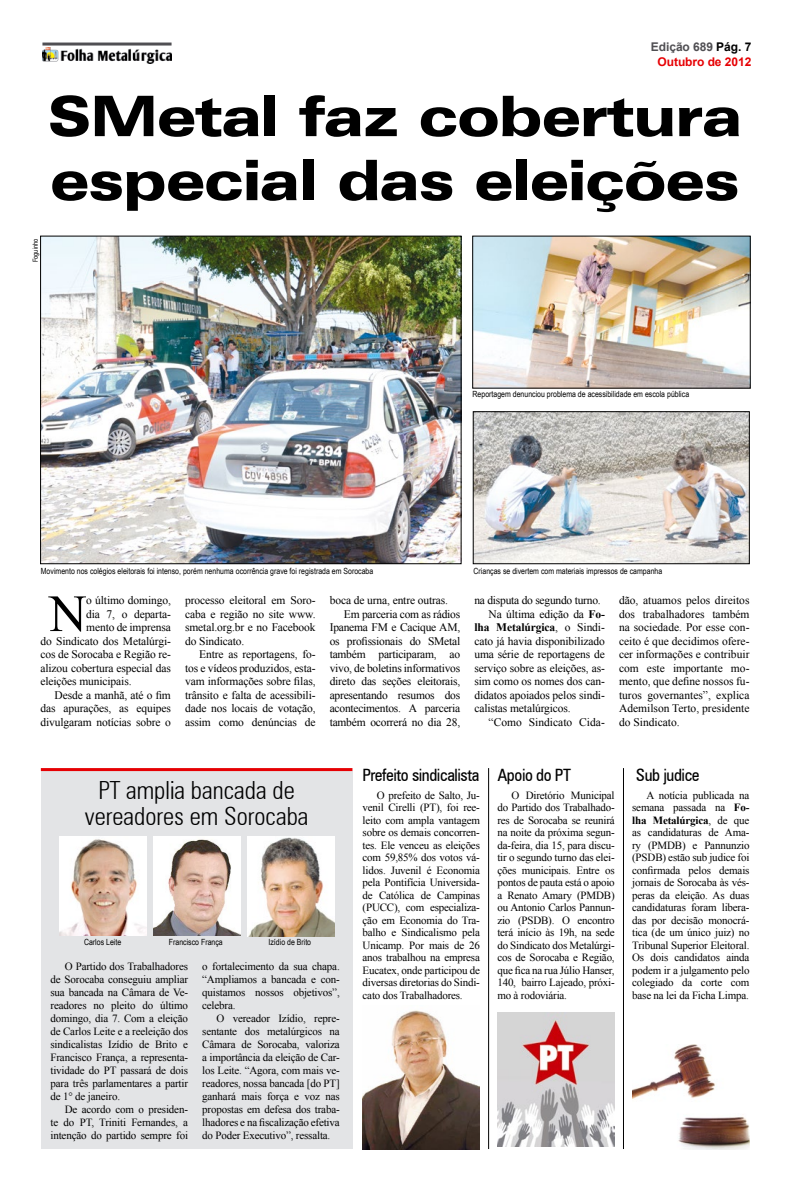
<style>
.page{position:relative;width:794px;height:1191px;background:#fff}
.page>*{position:absolute;margin:0;border:0;box-sizing:border-box;transform-origin:0 0}
.t1{font:900 expanded 56px/64px "Zurich BT";letter-spacing:-.01em;color:#000}
.t2{font:52.3px "Times New Roman";color:#000}
.t3{font:300 condensed 25px/26px "Zurich BT";color:#000;text-align:center}
.t4{font:condensed 17px "Zurich BT";letter-spacing:-.025em;color:#000}
.t5{font:700 12px/14.4px "Arial";letter-spacing:-.005em;color:#e60004;text-align:center}
.t6{font:11.5px/13.5px "Times New Roman";letter-spacing:-.01em;color:#000;text-align:justify}
.t7{font:700 11.5px "Times New Roman";letter-spacing:-.01em;color:#000}
.t8{font:11px/12.5px "Times New Roman";letter-spacing:-.015em;color:#000;text-align:justify}
.t9{font:8.5px "Arial Narrow";color:#000}
.t10{font:7px "Arial Narrow";color:#000}
.s1{color:#504f53}
.s2{color:#000}
.s3{font-weight:700}
.s4{font-weight:400}
</style>
<div class="page">
<hr style="left:42px;top:43px;width:129px;height:3px;background:#504f53">
<img style="left:42px;top:48px;width:129px;height:15px">
<div style="left:41px;top:771px;width:311px;height:378px;background:#e3e4e6"></div>
<hr style="left:41px;top:768px;width:311px;height:3px;background:#e60004">
<img style="left:475px;top:413px;width:272px;height:149px">
<div style="left:473px;top:411px;width:276px;height:153px;border:1px solid #000"></div>
<img style="left:474px;top:238px;width:274px;height:148px">
<img style="left:42px;top:238px;width:417px;height:324px">
<div style="left:40px;top:236px;width:421px;height:328px;border:1px solid #000"></div>
<img style="left:59px;top:836px;width:87px;height:99px">
<img style="left:153px;top:836px;width:87px;height:99px">
<img style="left:247px;top:836px;width:87px;height:100px">
<img style="left:362px;top:1010px;width:118px;height:139px">
<hr style="left:488px;top:768px;width:1px;height:381px;background:#000">
<hr style="left:623px;top:768px;width:1px;height:381px;background:#000">
<img style="left:632px;top:1044px;width:117px;height:105px">
<img style="left:498px;top:1012px;width:116px;height:134px">
<p class="t10" style="left:30px;top:262px;width:25px;rotate:-90deg">Foguinho</p>
<p class="t5" style="left:651px;top:40px;width:102px"><span class="s1">Edição 689</span> <span class="s2">Pág. 7<br></span>Outubro de 2012</p>
<h1 class="t1" style="left:48px;top:84px;width:696px">SMetal faz cobertura especial das eleições</h1>
<p class="t9" style="left:472px;top:388px;width:218px">Reportagem denunciou problema de acessibilidade em escola pública</p>
<p class="t9" style="left:41px;top:564px;width:334px">Movimento nos colégios eleitorais foi intenso, porém nenhuma ocorrência grave foi registrada em Sorocaba</p>
<p class="t9" style="left:473px;top:564px;width:190px">Crianças se divertem com materiais impressos de campanha</p>
<h2 class="t2" style="left:49px;top:578px;width:39px">N</h2>
<p class="t6" style="left:86px;top:593px;width:86px">o último domingo,</p>
<p class="t6" style="left:86px;top:607px;width:86px">dia 7, o departa-</p>
<p class="t6" style="left:86px;top:620px;width:86px">mento de imprensa</p>
<p class="t6" style="left:40px;top:634px;width:132px">do Sindicato dos Metalúrgi-</p>
<p class="t6" style="left:40px;top:647px;width:132px">cos de Sorocaba e Região re-</p>
<p class="t6" style="left:40px;top:661px;width:132px">alizou cobertura especial das</p>
<p class="t6" style="left:40px;top:674px;width:93px">eleições municipais.</p>
<p class="t6" style="left:55px;top:688px;width:118px">Desde a manhã, até o fim</p>
<p class="t6" style="left:40px;top:701px;width:132px">das apurações, as equipes</p>
<p class="t6" style="left:40px;top:715px;width:132px">divulgaram notícias sobre o</p>
<p class="t6" style="left:185px;top:593px;width:132px">processo eleitoral em Soro&shy;caba e região no site www. smetal.org.br e no Facebook do Sindicato.</p>
<p class="t6" style="left:185px;top:647px;width:132px;text-indent:14px">Entre as reportagens, fo&shy;tos e vídeos produzidos, esta&shy;vam informações sobre filas, trânsito e falta de acessibili&shy;dade nos locais de votação, assim como denúncias de</p>
<p class="t6" style="left:330px;top:593px;width:120px">boca de urna, entre outras.</p>
<p class="t6" style="left:344px;top:607px;width:118px">Em parceria com as rádios</p>
<p class="t6" style="left:330px;top:620px;width:132px">Ipanema FM e Cacique AM,</p>
<p class="t6" style="left:330px;top:634px;width:132px">os profissionais do SMetal</p>
<p class="t6" style="left:330px;top:647px;width:132px">também participaram, ao</p>
<p class="t6" style="left:330px;top:661px;width:132px">vivo, de boletins informativos</p>
<p class="t6" style="left:330px;top:674px;width:132px">direto das seções eleitorais,</p>
<p class="t6" style="left:330px;top:688px;width:132px">apresentando resumos dos</p>
<p class="t6" style="left:330px;top:701px;width:132px">acontecimentos. A parceria</p>
<p class="t6" style="left:330px;top:715px;width:132px">também ocorrerá no dia 28,</p>
<p class="t6" style="left:474px;top:593px;width:128px">na disputa do segundo turno.</p>
<p class="t6" style="left:488px;top:607px;width:118px">Na última edição da <span class="s3">Fo-</span></p>
<p class="t7" style="left:474px;top:619px;width:132px">lha Metalúrgica<span class="s4">, o Sindi-</span></p>
<p class="t6" style="left:474px;top:634px;width:132px">cato já havia disponibilizado</p>
<p class="t6" style="left:474px;top:647px;width:132px">uma série de reportagens de</p>
<p class="t6" style="left:474px;top:661px;width:132px">serviço sobre as eleições, as-</p>
<p class="t6" style="left:474px;top:674px;width:132px">sim como os nomes dos can-</p>
<p class="t6" style="left:474px;top:688px;width:132px">didatos apoiados pelos sindi-</p>
<p class="t6" style="left:474px;top:701px;width:98px">calistas metalúrgicos.</p>
<p class="t6" style="left:488px;top:715px;width:118px">“Como Sindicato Cida-</p>
<p class="t6" style="left:619px;top:593px;width:132px">dão, atuamos pelos direitos dos trabalhadores também na sociedade. Por esse con&shy;ceito é que decidimos ofere&shy;cer informações e contribuir com este importante mo&shy;mento, que define nossos fu&shy;turos governantes”, explica Ademilson Terto, presidente do Sindicato.</p>
<h3 class="t3" style="left:85px;top:776px;width:225px">PT amplia bancada de vereadores em Sorocaba</h3>
<p class="t9" style="left:84px;top:936px;width:39px">Carlos Leite</p>
<p class="t9" style="left:169px;top:936px;width:55px">Francisco França</p>
<p class="t9" style="left:268px;top:936px;width:44px">Izídio de Brito</p>
<p class="t8" style="left:50px;top:959px;width:139px;line-height:13px;text-indent:14px">O Partido dos Trabalhadores de Sorocaba conseguiu ampliar sua bancada na Câmara de Ve&shy;readores no pleito do último domingo, dia 7. Com a eleição de Carlos Leite e a reeleição dos sindicalistas Izídio de Brito e Francisco França, a representa&shy;tividade do PT passará de dois para três parlamentares a partir de 1° de janeiro.</p>
<p class="t8" style="left:50px;top:1102px;width:139px;line-height:13px;text-indent:14px">De acordo com o presiden&shy;te do PT, Triniti Fernandes, a intenção do partido sempre foi</p>
<p class="t8" style="left:202px;top:959px;width:139px;line-height:13px">o fortalecimento da sua chapa. “Ampliamos a bancada e con&shy;quistamos nossos objetivos”, celebra.</p>
<p class="t8" style="left:202px;top:1011px;width:139px;line-height:13px;text-indent:14px">O vereador Izídio, repre&shy;sentante dos metalúrgicos na Câmara de Sorocaba, valoriza a importância da eleição de Car&shy;los Leite. “Agora, com mais ve&shy;readores, nossa bancada [do PT] ganhará mais força e voz nas propostas em defesa dos traba&shy;lhadores e na fiscalização efetiva do Poder Executivo”, ressalta.</p>
<h3 class="t4" style="left:362px;top:764px;width:118px">Prefeito sindicalista</h3>
<p class="t8" style="left:362px;top:788px;width:119px;text-indent:14px">O prefeito de Salto, Ju&shy;venil Cirelli (PT), foi ree&shy;leito com ampla vantagem sobre os demais concorren&shy;tes. Ele venceu as eleições com 59,85% dos votos vá&shy;lidos. Juvenil é Economia pela Pontifícia Universida&shy;de Católica de Campinas (PUCC), com especializa&shy;ção em Economia do Tra&shy;balho e Sindicalismo pela Unicamp. Por mais de 26 anos trabalhou na empresa Eucatex, onde participou de diversas diretorias do Sindi&shy;cato dos Trabalhadores.</p>
<h3 class="t4" style="left:497px;top:764px;width:75px">Apoio do PT</h3>
<p class="t8" style="left:497px;top:788px;width:119px;text-indent:14px">O Diretório Municipal do Partido dos Trabalhado&shy;res de Sorocaba se reunirá na noite da próxima segun&shy;da-feira, dia 15, para discu&shy;tir o segundo turno das elei&shy;ções municipais. Entre os pontos de pauta está o apoio a Renato Amary (PMDB) ou Antonio Carlos Pannun&shy;zio (PSDB). O encontro terá início às 19h, na sede do Sindicato dos Metalúrgi&shy;cos de Sorocaba e Região, que fica na rua Júlio Hanser, 140, bairro Lajeado, próxi&shy;mo à rodoviária.</p>
<h3 class="t4" style="left:636px;top:764px;width:65px">Sub judice</h3>
<p class="t8" style="left:632px;top:788px;width:119px;text-indent:14px">A notícia publicada na semana passada na <span class="s3">Fo&shy;lha Metalúrgica</span>, de que as candidaturas de Ama&shy;ry (PMDB) e Pannunzio (PSDB) estão sub judice foi confirmada pelos demais jornais de Sorocaba às vés&shy;peras da eleição. As duas candidaturas foram libera&shy;das por decisão monocrá&shy;tica (de um único juiz) no Tribunal Superior Eleitoral.<br>Os dois candidatos ainda podem ir a julgamento pelo colegiado da corte com base na lei da Ficha Limpa.</p>
</div>
